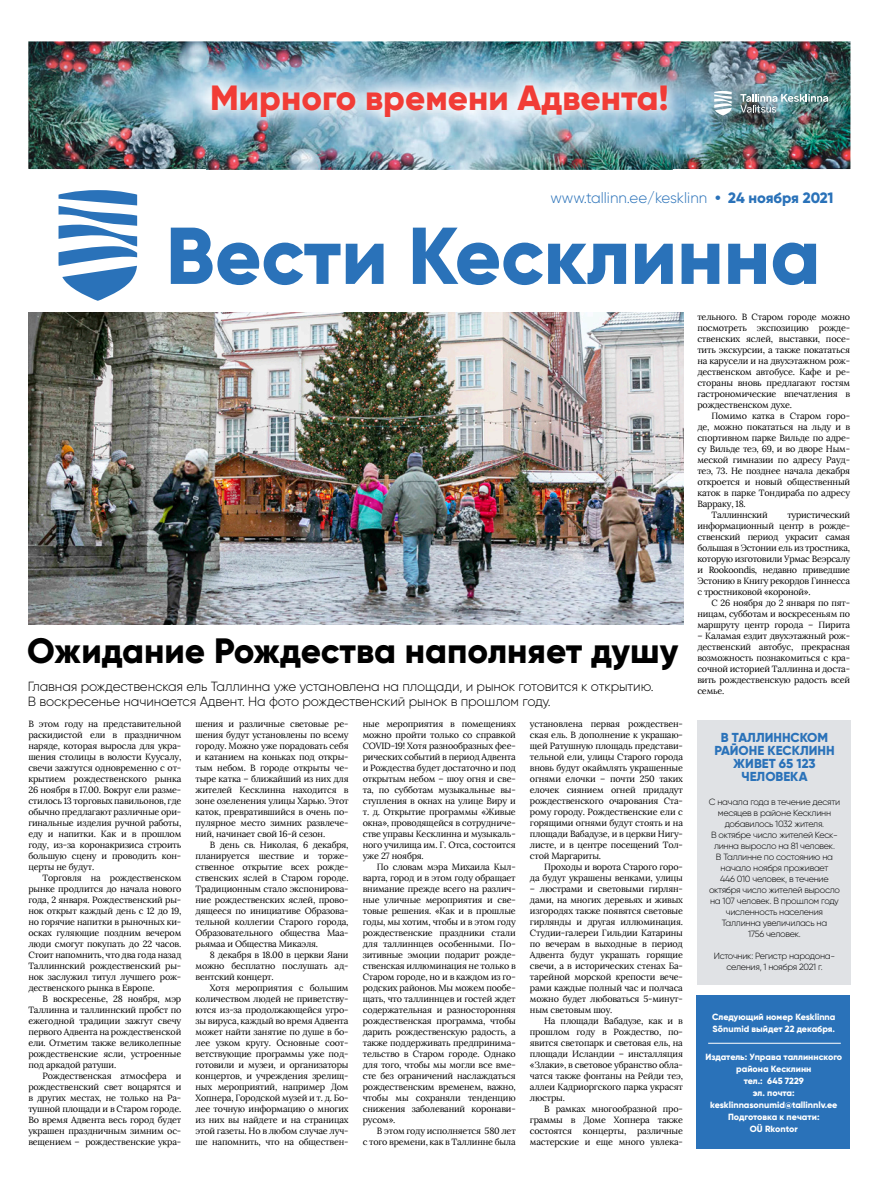
<style>
.page{position:relative;width:893px;height:1191px;background:#fff}
.page>*{position:absolute;margin:0;border:0;box-sizing:border-box;transform-origin:0 0}
.t1{font:800 35.2px "Gilroy";color:#000}
.t2{font:800 35px "Gilroy";color:#f13c36}
.t3{font:300 15px "Gilroy";color:#2a72b9}
.t4{font:300 13.3px/15px "Gilroy";letter-spacing:-.01em;color:#000}
.t5{font:800 13px/13px "Gilroy";color:#2a72b9;text-align:center}
.t6{font:9px/11px "Lora";letter-spacing:-.02em;color:#000;text-align:justify}
.t7{font:300 9px/11px "Gilroy";letter-spacing:-.03em;color:#000;text-align:center}
.t8{font:800 9px/12px "Gilroy";color:#fff}
.s1{font-weight:800}
</style>
<div class="page">
<img style="left:28px;top:41px;width:179px;height:128px">
<img style="left:207px;top:41px;width:643px;height:32px">
<img style="left:672px;top:73px;width:178px;height:96px">
<img style="left:207px;top:136px;width:465px;height:33px">
<img style="left:194px;top:67px;width:491px;height:69px">
<img style="left:708px;top:85px;width:126px;height:36px">
<img style="left:740px;top:94px;width:88px;height:19px">
<svg style="left:714px;top:91px;width:18px;height:24px"></svg>
<div style="left:696px;top:995px;width:154px;height:153px;background:#2a72b9"></div>
<hr style="left:708px;top:1043px;width:133px;height:1px;background:#fff">
<div style="left:697px;top:720px;width:154px;height:264px;background:#e0e2e5"></div>
<svg style="left:59px;top:190px;width:78px;height:111px"></svg>
<svg style="left:171px;top:228px;width:169px;height:57px"></svg>
<svg style="left:346px;top:244px;width:38px;height:40px"></svg>
<svg style="left:413px;top:228px;width:213px;height:57px"></svg>
<svg style="left:635px;top:244px;width:38px;height:40px"></svg>
<svg style="left:682px;top:244px;width:37px;height:40px"></svg>
<svg style="left:728px;top:244px;width:38px;height:40px"></svg>
<svg style="left:773px;top:243px;width:43px;height:42px"></svg>
<img style="left:28px;top:312px;width:655px;height:312px">
<h2 class="t2" style="left:210px;top:76px;width:460px">Мирного времени Адвента!</h2>
<h3 class="t3" style="left:550px;top:188px;width:285px">www.tallinn.ee/kesklinn <span class="s1">• 24 ноября 2021</span></h3>
<h1 class="t1" style="left:27px;top:628px;width:653px">Ожидание Рождества наполняет душу</h1>
<h3 class="t4" style="left:28px;top:678px;width:627px">Главная рождественская ель Таллинна уже установлена на площади, и рынок готовится к открытию.<br>В воскресенье начинается Адвент. На фото рождественский рынок в прошлом году.</h3>
<p class="t6" style="left:28px;top:718px;width:155px">В этом году на представительной раскидистой ели в праздничном наряде, которая выросла для укра&shy;шения столицы в волости Куусалу, свечи зажгутся одновременно с от&shy;крытием рождественского рынка 26 ноября в 17.00. Вокруг ели разме&shy;стилось 13 торговых павильонов, где обычно предлагают различные ори&shy;гинальные изделия ручной работы, еду и напитки. Как и в прошлом году, из-за коронакризиса строить большую сцену и проводить кон&shy;церты не будут.</p>
<p class="t6" style="left:28px;top:872px;width:155px;text-indent:14px">Торговля на рождественском рынке продлится до начала нового года, 2 января. Рождественский ры&shy;нок открыт каждый день с 12 до 19, но горячие напитки в рыночных ки&shy;осках гуляющие поздним вечером люди смогут покупать до 22 часов.<br>Стоит напомнить, что два года назад Таллиннский рождественский ры&shy;нок заслужил титул лучшего рож&shy;дественского рынка в Европе.</p>
<p class="t6" style="left:28px;top:993px;width:155px;text-indent:14px">В воскресенье, 28 ноября, мэр Таллинна и таллиннский пробст по ежегодной традиции зажгут свечу первого Адвента на рождественской ели. Отметим также великолепные рождественские ясли, устроенные под аркадой ратуши.</p>
<p class="t6" style="left:28px;top:1070px;width:155px;text-indent:14px">Рождественская атмосфера и рождественский свет воцарятся и в других местах, не только на Ра&shy;тушной площади и в Старом городе.<br>Во время Адвента весь город будет украшен праздничным зимним ос&shy;вещением – рождественские укра-</p>
<p class="t6" style="left:196px;top:718px;width:155px">шения и различные световые ре&shy;шения будут установлены по всему городу. Можно уже порадовать себя и катанием на коньках под откры&shy;тым небом. В городе открыты че&shy;тыре катка – ближайший из них для жителей Кесклинна находится в зоне озеленения улицы Харью. Этот каток, превратившийся в очень по&shy;пулярное место зимних развлече&shy;ний, начинает свой 16-й сезон.</p>
<p class="t6" style="left:196px;top:839px;width:155px;text-indent:14px">В день св. Николая, 6 декабря, планируется шествие и торже&shy;ственное открытие всех рожде&shy;ственских яслей в Старом городе.<br>Традиционным стало экспонирова&shy;ние рождественских яслей, прово&shy;дящееся по инициативе Образова&shy;тельной коллегии Старого города, Образовательного общества Маа&shy;рьямаа и Общества Микаэля.</p>
<p class="t6" style="left:196px;top:949px;width:155px;text-indent:14px">8 декабря в 18.00 в церкви Яани можно бесплатно послушать ад&shy;вентский концерт.</p>
<p class="t6" style="left:196px;top:982px;width:155px;text-indent:14px">Хотя мероприятия с большим количеством людей не приветству&shy;ются из-за продолжающейся угро&shy;зы вируса, каждый во время Адвента может найти занятие по душе в бо&shy;лее узком кругу. Основные соот&shy;ветствующие программы уже под&shy;готовили и музеи, и организаторы концертов, и учреждения зрелищ&shy;ных мероприятий, например Дом Хопнера, Городской музей и т. д. Бо&shy;лее точную информацию о многих из них вы найдете и на страницах этой газеты. Но в любом случае луч&shy;ше напомнить, что на обществен-</p>
<p class="t6" style="left:363px;top:718px;width:155px">ные мероприятия в помещениях можно пройти только со справкой COVID-19! Хотя разнообразных фее&shy;рических событий в период Адвента и Рождества будет достаточно и под открытым небом – шоу огня и све&shy;та, по субботам музыкальные вы&shy;ступления в окнах на улице Виру и т. д. Открытие программы «Живые окна», проводящейся в сотрудниче&shy;стве управы Кесклинна и музыкаль&shy;ного училища им. Г. Отса, состоится уже 27 ноября.</p>
<p class="t6" style="left:363px;top:861px;width:155px;text-indent:14px">По словам мэра Михаила Кыл&shy;варта, город и в этом году обращает внимание прежде всего на различ&shy;ные уличные мероприятия и све&shy;товые решения. «Как и в прошлые годы, мы хотим, чтобы и в этом году рождественские праздники стали для таллиннцев особенными. По&shy;зитивные эмоции подарит рожде&shy;ственская иллюминация не только в Старом городе, но и в каждом из го&shy;родских районов. Мы можем пообе&shy;щать, что таллиннцев и гостей ждет содержательная и разносторонняя рождественская программа, чтобы дарить рождественскую радость, а также поддерживать предпринима&shy;тельство в Старом городе. Однако для того, чтобы мы могли все вме&shy;сте без ограничений наслаждаться рождественским временем, важно, чтобы мы сохраняли тенденцию снижения заболеваний коронави&shy;русом».</p>
<p class="t6" style="left:363px;top:1125px;width:155px;text-align:right">В этом году исполняется 580 лет<br>с того времени, как в Таллинне была</p>
<p class="t6" style="left:530px;top:718px;width:155px">установлена первая рождествен&shy;ская ель. В дополнение к украшаю&shy;щей Ратушную площадь представи&shy;тельной ели, улицы Старого города вновь будут окаймлять украшенные огнями елочки – почти 250 таких елочек сиянием огней придадут рождественского очарования Ста&shy;рому городу. Рождественские ели с горящими огнями будут стоять и на площади Вабадузе, и в церкви Нигу&shy;листе, и в центре посещений Тол&shy;стой Маргариты.</p>
<p class="t6" style="left:530px;top:861px;width:155px;text-align:right">Проходы и ворота Старого горо-<br>да будут украшены венками, улицы</p>
<p class="t6" style="left:530px;top:883px;width:155px">– люстрами и световыми гирлян&shy;дами, на многих деревьях и живых изгородях также появятся световые гирлянды и другая иллюминация.<br>Студии-галереи Гильдии Катарины по вечерам в выходные в период Адвента будут украшать горящие свечи, а в исторических стенах Ба&shy;тарейной морской крепости вече&shy;рами каждые полный час и полчаса можно будет любоваться 5-минут&shy;ным световым шоу.</p>
<p class="t6" style="left:530px;top:1015px;width:155px;text-indent:14px">На площади Вабадузе, как и в прошлом году в Рождество, по&shy;явится светопарк и световая ель, на площади Исландии – инсталляция «Злаки», в световое убранство обла&shy;чатся также фонтаны на Рейди теэ, аллеи Кадриоргского парка украсят люстры.</p>
<p class="t6" style="left:530px;top:1103px;width:155px;text-indent:14px">В рамках многообразной про&shy;граммы в Доме Хопнера также состоятся концерты, различные мастерские и еще много увлека-</p>
<p class="t6" style="left:697px;top:311px;width:154px">тельного. В Старом городе можно посмотреть экспозицию рожде&shy;ственских яслей, выставки, посе&shy;тить экскурсии, а также покататься на карусели и на двухэтажном рож&shy;дественском автобусе. Кафе и ре&shy;стораны вновь предлагают гостям гастрономические впечатления в рождественском духе.</p>
<p class="t6" style="left:711px;top:410px;width:140px">Помимо катка в Старом горо-</p>
<p class="t6" style="left:697px;top:421px;width:154px">де, можно покататься на льду и в</p>
<p class="t6" style="left:697px;top:432px;width:154px">спортивном парке Вильде по адре-</p>
<p class="t6" style="left:697px;top:443px;width:154px">су Вильде теэ, 69, и во дворе Ным-</p>
<p class="t6" style="left:697px;top:454px;width:154px">меской гимназии по адресу Рауд-</p>
<p class="t6" style="left:697px;top:465px;width:154px">теэ, 73. Не позднее начала декабря</p>
<p class="t6" style="left:697px;top:476px;width:154px">откроется и новый общественный</p>
<p class="t6" style="left:697px;top:487px;width:154px">каток в парке Тондираба по адресу</p>
<p class="t6" style="left:697px;top:498px;width:50px">Варраку, 18.</p>
<p class="t6" style="left:711px;top:509px;width:58px">Таллиннский</p>
<p class="t6" style="left:697px;top:509px;width:154px;text-indent:90px">туристический информационный центр в рожде&shy;ственский период украсит самая большая в Эстонии ель из тростника, которую изготовили Урмас Веэрсалу и Rookoondis, недавно приведшие Эстонию в Книгу рекордов Гиннесса с тростниковой «короной».</p>
<p class="t6" style="left:697px;top:597px;width:154px;text-indent:14px">С 26 ноября до 2 января по пят&shy;ницам, субботам и воскресеньям по маршруту центр города – Пирита</p>
<p class="t6" style="left:697px;top:630px;width:154px">– Каламая ездит двухэтажный рож&shy;дественский автобус, прекрасная возможность познакомиться с кра&shy;сочной историей Таллинна и доста&shy;вить рождественскую радость всей семье.</p>
<h3 class="t5" style="left:714px;top:730px;width:122px">В ТАЛЛИННСКОМ<br>РАЙОНЕ КЕСКЛИНН<br>ЖИВЕТ 65 123<br>ЧЕЛОВЕКА</h3>
<p class="t7" style="left:709px;top:796px;width:133px">С начала года в течение десяти месяцев в районе Кесклинн добавилось 1032 жителя.<br>В октябре число жителей Кеск&shy;линна выросло на 81 человек.<br>В Таллинне по состоянию на начало ноября проживает<br>446 010 человек, в течение октября число жителей выросло на 107 человек. В прошлом году численность населения<br>Таллинна увеличилась на<br>1756 человек.</p>
<p class="t7" style="left:714px;top:950px;width:123px">Источник: Регистр народона&shy;селения, 1 ноября 2021 г.</p>
<p class="t8" style="left:712px;top:1010px;width:125px">Следующий номер Kesklinna<br>Sõnumid выйдет 22 декабря.</p>
<p class="t8" style="left:705px;top:1050px;width:138px;text-align:center">Издатель: Управа таллиннского района Кесклинн<br>тел.: 645 7229<br>эл. почта: kesklinnasonumid@tallinnlv.ee<br>Подготовка к печати:<br>OÜ Rkontor</p>
</div>
